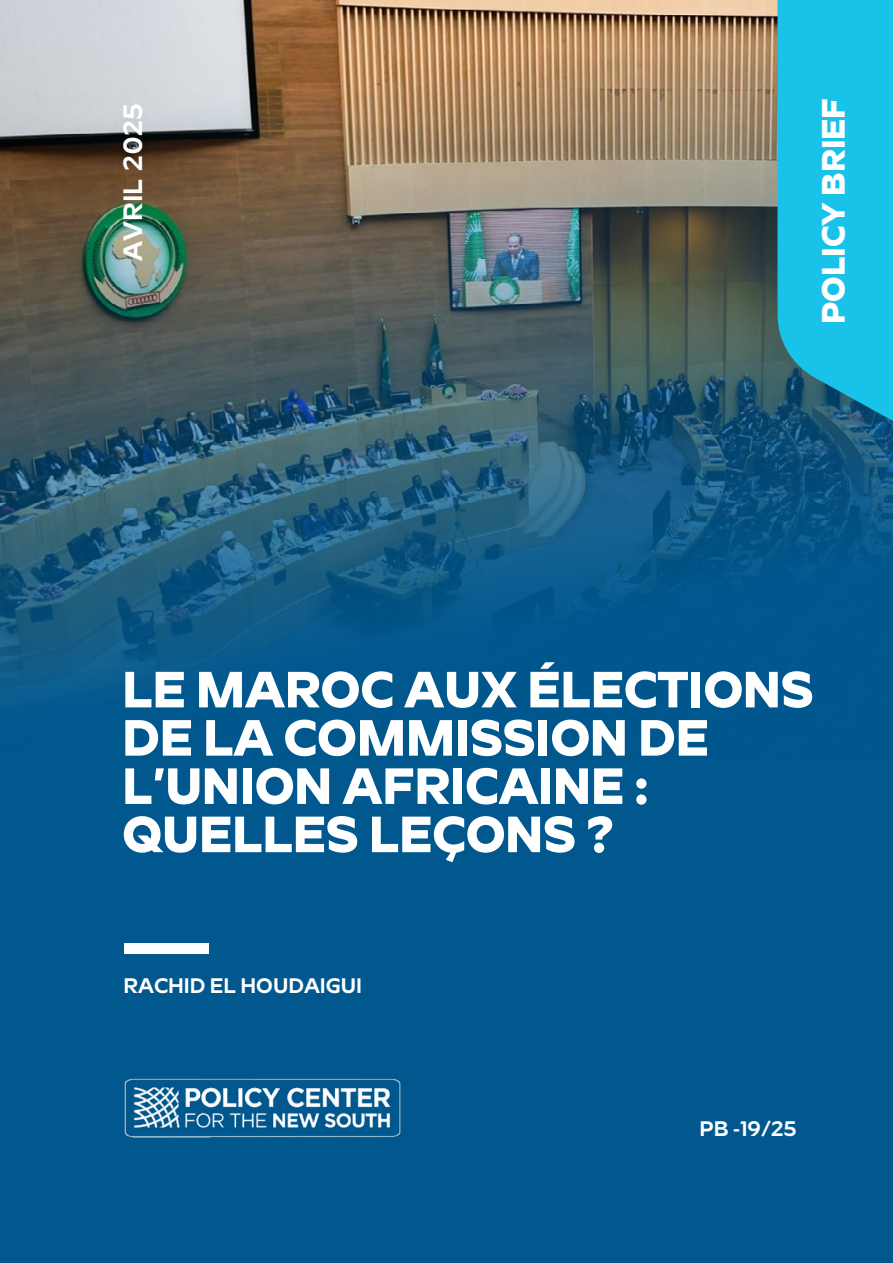
<style>
.page{position:relative;width:893px;height:1263px;background:#fff}
.page>*{position:absolute;margin:0;border:0;box-sizing:border-box;transform-origin:0 0}
.t1{font:700 51.6px/48.3px "Roundo";color:#fff}
.t2{font:700 33px "Roundo";color:#fff}
.t3{font:600 27px "Roundo";color:#fff}
.t4{font:600 21.45px "Roundo";color:#fff}
</style>
<div class="page">
<div style="left:0;top:18px;width:893px;height:1245px;background:#00588f"></div>
<img style="left:0;top:0;width:893px;height:700px">
<div style="left:125px;top:943px;width:84px;height:10px;background:#fff"></div>
<svg style="left:777px;top:0;width:116px;height:421px;background:#1ab7db"></svg>
<img style="left:124px;top:1078px;width:277px;height:60px">
<p class="t3" style="left:118px;top:261px;width:158px;rotate:-90deg">AVRIL 2025</p>
<p class="t2" style="left:815px;top:324px;width:227px;rotate:-90deg">POLICY BRIEF</p>
<p class="t1" style="left:122px;top:665px;width:693px">LE MAROC AUX ÉLECTIONS<br>DE LA COMMISSION DE<br>L’UNION AFRICAINE :<br>QUELLES LEÇONS ?</p>
<p class="t4" style="left:123px;top:973px;width:240px">RACHID EL HOUDAIGUI</p>
<p class="t4" style="left:700px;top:1116px;width:98px">PB -19/25</p>
</div>
